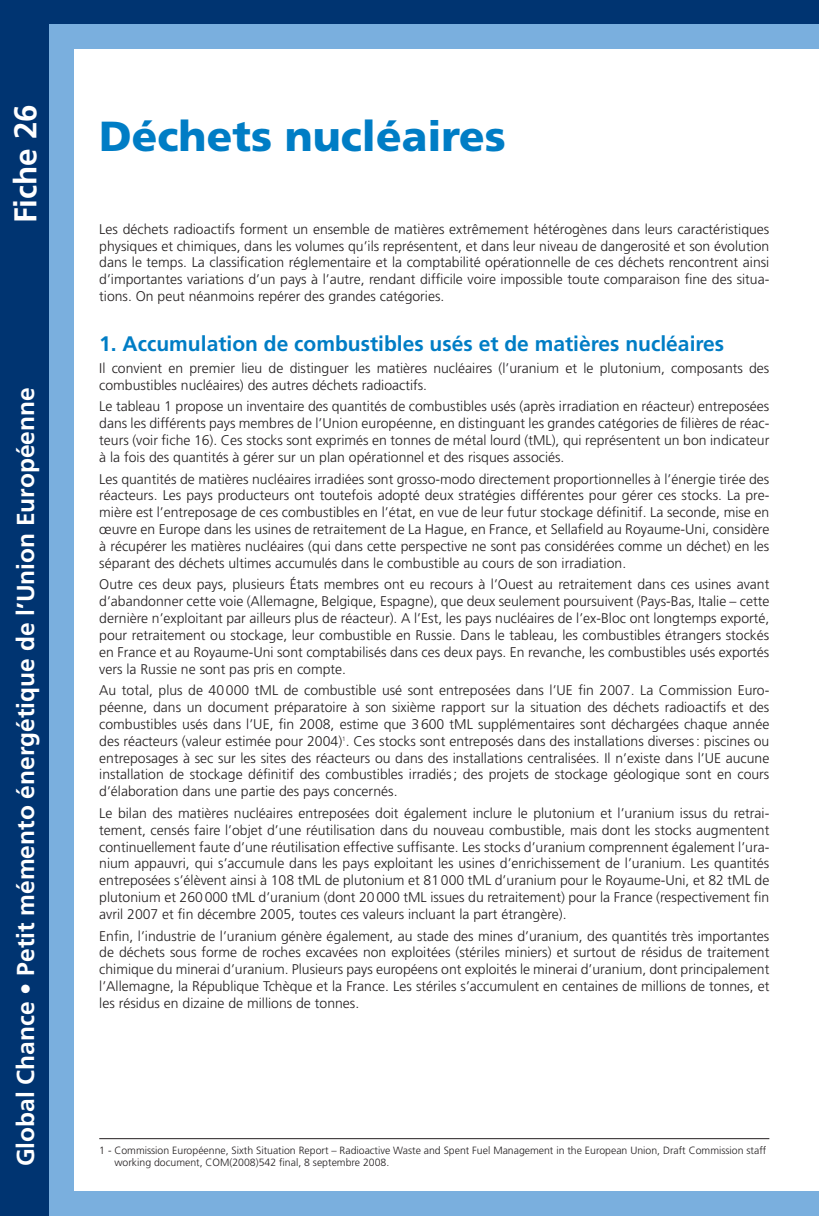
<style>
.page{position:relative;width:819px;height:1216px;background:#fff}
.page>*{position:absolute;margin:0;border:0;box-sizing:border-box;transform-origin:0 0}
.t1{font:900 42px "Frutiger";color:#007dc5}
.t2{font:700 31.5px "Frutiger";color:#fff}
.t3{font:700 24.5px "Frutiger";color:#fff}
.t4{font:700 21px "Frutiger";color:#007dc5}
.t5{font:300 14px/16.8px "Frutiger";color:#231f20;text-align:justify}
.t6{font:300 10.5px/12.6px "Frutiger";color:#231f20}
.t7{font:300 6.3px "Frutiger";color:#231f20}
</style>
<div class="page">
<div style="left:0;top:0;width:819px;height:1215px;background:#003471"></div>
<div style="left:50px;top:25px;width:769px;height:1190px;background:#7aafde"></div>
<div style="left:74px;top:50px;width:745px;height:1141px;background:#fff"></div>
<hr style="left:99px;top:1138px;width:670px;height:1px;background:#231f20">
<p class="t2" style="left:13px;top:223px;width:121px;rotate:-90deg">Fiche 26</p>
<p class="t3" style="left:16px;top:1166px;width:780px;rotate:-90deg">Global Chance • Petit mémento énergétique de l’Union Européenne</p>
<p class="t1" style="left:99px;top:119px;width:408px">Déchets nucléaires</p>
<p class="t5" style="left:99px;top:222px;width:671px">Les déchets radioactifs forment un ensemble de matières extrêmement hétérogènes dans leurs caractéristiques physiques et chimiques, dans les volumes qu’ils représentent, et dans leur niveau de dangerosité et son évolution dans le temps. La classification réglementaire et la comptabilité opérationnelle de ces déchets rencontrent ainsi d’importantes variations d’un pays à l’autre, rendant difficile voire impossible toute comparaison fine des situa&shy;tions. On peut néanmoins repérer des grandes catégories.</p>
<p class="t4" style="left:99px;top:335px;width:626px">1. Accumulation de combustibles usés et de matières nucléaires</p>
<p class="t5" style="left:99px;top:361px;width:671px">Il convient en premier lieu de distinguer les matières nucléaires (l’uranium et le plutonium, composants des combus tibles nucléaires) des autres déchets radioactifs.</p>
<p class="t5" style="left:99px;top:399px;width:671px">Le tableau 1 propose un inventaire des quantités de combustibles usés (après irradiation en réacteur) entreposées dans les différents pays membres de l’Union européenne, en distinguant les grandes catégories de filières de réac&shy;teurs (voir fiche 16). Ces stocks sont exprimés en tonnes de métal lourd (tML), qui représentent un bon indicateur à la fois des quantités à gérer sur un plan opérationnel et des risques associés.</p>
<p class="t5" style="left:99px;top:471px;width:671px">Les quantités de matières nucléaires irradiées sont grosso-modo directement proportionnelles à l’énergie tirée des réacteurs. Les pays producteurs ont toutefois adopté deux stratégies différentes pour gérer ces stocks. La pre&shy;mière est l’entreposage de ces combustibles en l’état, en vue de leur futur stockage définitif. La seconde, mise en œuvre en Europe dans les usines de retraitement de La Hague, en France, et Sellafield au Royaume-Uni, considère à récupérer les matières nucléaires (qui dans cette perspective ne sont pas considérées comme un déchet) en les séparant des déchets ultimes accumulés dans le combustible au cours de son irradiation.</p>
<p class="t5" style="left:99px;top:577px;width:671px">Outre ces deux pays, plusieurs États membres ont eu recours à l’Ouest au retraitement dans ces usines avant d’abandonner cette voie (Allemagne, Belgique, Espagne), que deux seulement poursuivent (Pays-Bas, Italie – cette dernière n’exploitant par ailleurs plus de réacteur). A l’Est, les pays nucléaires de l’ex-Bloc ont longtemps exporté, pour retraitement ou stockage, leur combustible en Russie. Dans le tableau, les combustibles étrangers stockés en France et au Royaume-Uni sont comptabilisés dans ces deux pays. En revanche, les combustibles usés exportés vers la Russie ne sont pas pris en compte.</p>
<p class="t5" style="left:99px;top:683px;width:671px">Au total, plus de 40 000 tML de combustible usé sont entreposées dans l’UE fin 2007. La Commission Eu ro&shy;péenne, dans un document préparatoire à son sixième rapport sur la situation des déchets radioactifs et des combustibles usés dans l’UE, fin 2008, estime que 3 600 tML supplémentaires sont déchargées chaque année des réacteurs (valeur estimée pour 2004) . Ces stocks sont entreposés dans des installations diverses : piscines ou</p>
<p class="t7" style="left:342px;top:736px;width:5px">1</p>
<p class="t5" style="left:99px;top:750px;width:671px">entreposages à sec sur les sites des réacteurs ou dans des installations centralisées. Il n’existe dans l’UE aucune installation de stockage définitif des combustibles irradiés ; des projets de stockage géologique sont en cours d’élaboration dans une partie des pays concernés.</p>
<p class="t5" style="left:99px;top:805px;width:671px">Le bilan des matières nucléaires entreposées doit également inclure le plutonium et l’uranium issus du re trai&shy;tement, censés faire l’objet d’une réutilisation dans du nouveau combustible, mais dont les stocks augmentent continuellement faute d’une réutilisation effective suffisante. Les stocks d’uranium comprennent également l’ura&shy;nium appauvri, qui s’accumule dans les pays exploitant les usines d’enrichissement de l’uranium. Les quantités entreposées s’élèvent ainsi à 108 tML de plutonium et 81 000 tML d’uranium pour le Royaume-Uni, et 82 tML de plutonium et 260 000 tML d’uranium (dont 20 000 tML issues du retraitement) pour la France (respectivement fin avril 2007 et fin décembre 2005, toutes ces valeurs incluant la part étrangère).</p>
<p class="t5" style="left:99px;top:928px;width:671px">Enfin, l’industrie de l’uranium génère également, au stade des mines d’uranium, des quantités très importantes de déchets sous forme de roches excavées non exploitées (stériles miniers) et surtout de résidus de traitement chimique du minerai d’uranium. Plusieurs pays européens ont exploités le minerai d’uranium, dont principalement l’Allemagne, la République Tchèque et la France. Les stériles s’accumulent en centaines de millions de tonnes, et les résidus en dizaine de millions de tonnes.</p>
<p class="t6" style="left:114px;top:1144px;width:653px;text-indent:-15px">1 - Commission Européenne, Sixth Situation Report – Radioactive Waste and Spent Fuel Management in the European Union, Draft Commission staff working document, COM(2008)542 final, 8 septembre 2008.</p>
</div>
